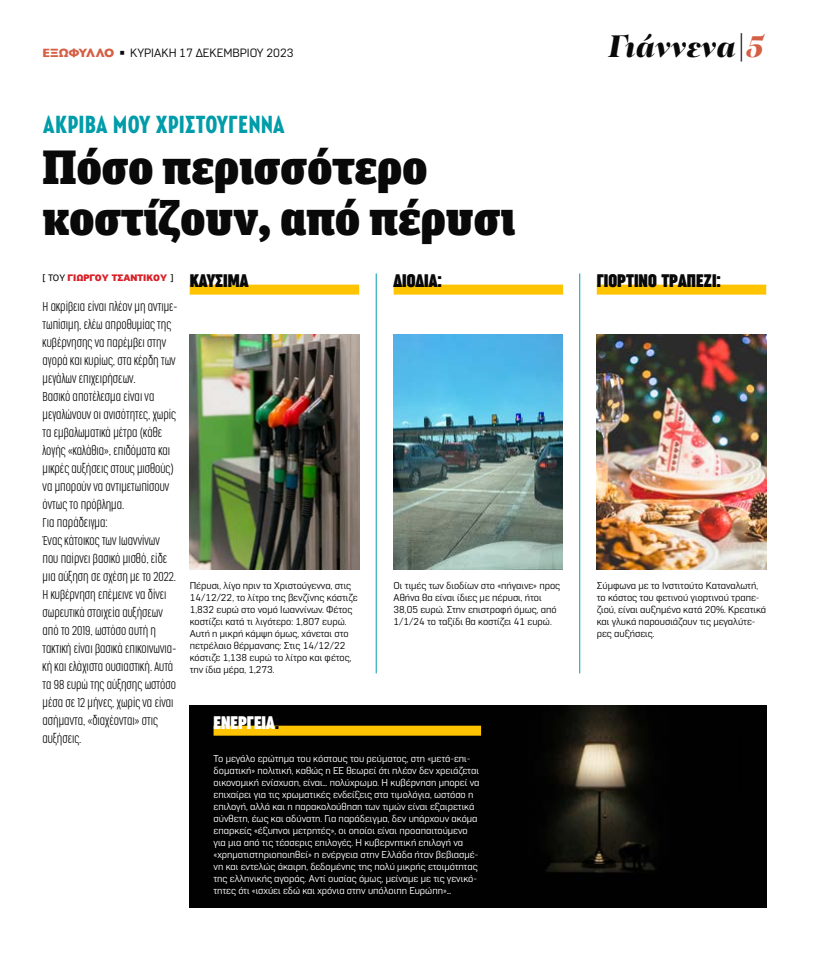
<style>
.page{position:relative;width:823px;height:964px;background:#fff}
.page>*{position:absolute;margin:0;border:0;box-sizing:border-box;transform-origin:0 0}
.t1{font:900 48px/51px "FF Unit Slab Pro";color:#090909}
.t2{font:italic 900 32px "PF Regal Display Pro";color:#090909}
.t3{font:700 24px "Varvara";letter-spacing:.01em;color:#009ca9}
.t4{font:700 17px "Cocogoose Compressed";color:#090909}
.t5{font:700 17px "Cocogoose Compressed";color:#fff}
.t6{font:200 12px/18px "Cocogoose Compressed";color:#090909}
.t7{font:12px "Normative Pro";color:#090909}
.t8{font:10px/12px "Normative Pro";color:#fff}
.t9{font:10px/12px "Normative Pro";color:#090909}
.t10{font:900 10px "PF Highway Sans Pro";color:#d81f27}
.s1{font-family:"Gill Sans Nova";font-weight:800;color:#d55f44}
.s2{color:#d55f44}
.s3{font-weight:400;color:#090909}
.s4{color:#090909}
</style>
<div class="page">
<div style="left:596px;top:285px;width:169px;height:10px;background:#ffc400"></div>
<div style="left:393px;top:285px;width:169px;height:10px;background:#ffc400"></div>
<div style="left:189px;top:285px;width:170px;height:10px;background:#ffc400"></div>
<img style="left:189px;top:706px;width:576px;height:201px">
<img style="left:189px;top:335px;width:170px;height:234px">
<img style="left:393px;top:335px;width:169px;height:234px">
<img style="left:596px;top:335px;width:169px;height:234px">
<div style="left:213px;top:726px;width:268px;height:10px;background:#ffc400"></div>
<hr style="left:376px;top:273px;width:1px;height:400px;background:#009ca9">
<hr style="left:579px;top:273px;width:1px;height:400px;background:#009ca9">
<p class="t7" style="left:43px;top:46px;width:252px"><span class="s1">ΕΞΩΦΥΛΛΟ</span> ◾ ΚΥΡΙΑΚΗ 17 ΔΕΚΕΜΒΡΙΟΥ 2023</p>
<h3 class="t3" style="left:43px;top:112px;width:244px">ΑΚΡΙΒΆ ΜΟΥ ΧΡΙΣΤΟΎΓΕΝΝΑ</h3>
<h1 class="t1" style="left:43px;top:140px;width:474px">Πόσο περισσότερο κοστίζουν, από πέρυσι</h1>
<h2 class="t2" style="left:608px;top:26px;width:157px">Γιάννενα|<span class="s2">5</span></h2>
<p class="t10" style="left:43px;top:272px;width:132px"><span class="s3">[ ΤΟΥ</span> ΓΙΩΡΓΟΥ ΤΣΑΝΤΙΚΟΥ <span class="s3">]</span></p>
<p class="t6" style="left:43px;top:298px;width:136px">Η ακρίβεια είναι πλέον μη αντιμε&shy;τωπίσιμη, ελέω απροθυμίας της κυβέρνησης να παρέμβει στην αγορά και κυρίως, στα κέρδη των μεγάλων επιχειρήσεων.<br>Βασικό αποτέλεσμα είναι να μεγαλώνουν οι ανισότητες, χωρίς τα εμβαλωματικά μέτρα (κάθε λογής «καλάθια», επιδόματα και μικρές αυξήσεις στους μισθούς) να μπορούν να αντιμετωπίσουν όντως το πρόβλημα.<br>Για παράδειγμα:<br>Ένας κάτοικος των Ιωαννίνων που παίρνει βασικό μισθό, είδε μια αύξηση σε σχέση με το 2022.<br>Η κυβέρνηση επέμεινε να δίνει σωρευτικά στοιχεία αυξήσεων από το 2019, ωστόσο αυτή η τακτική είναι βασικά επικοινωνια&shy;κή και ελάχιστα ουσιαστική. Αυτά τα 98 ευρώ της αύξησης ωστόσο μέσα σε 12 μήνες, χωρίς να είναι ασήμαντα, «διαχέονται» στις αυξήσεις.</p>
<h3 class="t4" style="left:189px;top:269px;width:60px">ΚΑΥΣΙΜΑ</h3>
<h3 class="t4" style="left:393px;top:269px;width:50px">ΔΙΟΔΙΑ:</h3>
<h3 class="t4" style="left:596px;top:269px;width:126px">ΓΙΟΡΤΙΝΟ ΤΡΑΠΕΖΙ:</h3>
<p class="t9" style="left:189px;top:580px;width:169px">Πέρυσι, λίγο πριν τα Χριστούγεννα, στις 14/12/22, το λίτρο της βενζίνης κόστιζε 1,832 ευρώ στο νομό Ιωαννίνων. Φέτος κοστίζει κατά τι λιγότερο: 1,807 ευρώ.<br>Αυτή η μικρή κάμψη όμως, χάνεται στο πετρέλαιο θέρμανσης: Στις 14/12/22 κόστιζε 1,138 ευρώ το λίτρο και φέτος, την ίδια μέρα, 1,273.</p>
<p class="t9" style="left:393px;top:580px;width:168px">Οι τιμές των διοδίων στο «πήγαινε» προς Αθήνα θα είναι ίδιες με πέρυσι, ήτοι 38,05 ευρώ. Στην επιστροφή όμως, από 1/1/24 το ταξίδι θα κοστίζει 41 ευρώ.</p>
<p class="t9" style="left:596px;top:580px;width:171px">Σύμφωνα με το Ινστιτούτο Καταναλωτή, το κόστος του φετινού γιορτινού τραπε&shy;ζιού, είναι αυξημένο κατά 20%. Κρεατικά και γλυκά παρουσιάζουν τις μεγαλύτε&shy;ρες αυξήσεις.</p>
<h3 class="t5" style="left:213px;top:710px;width:67px">ΕΝΈΡΓΕΙΑ<span class="s4">:</span></h3>
<p class="t8" style="left:213px;top:753px;width:267px">Το μεγάλο ερώτημα του κόστους του ρεύματος, στη «μετά-επι&shy;δοματική» πολιτική, καθώς η ΕΕ θεωρεί ότι πλέον δεν χρειάζεται οικονομική ενίσχυση, είναι… πολύχρωμο. Η κυβέρνηση μπορεί να επιχαίρει για τις χρωματικές ενδείξεις στα τιμολόγια, ωστόσο η επιλογή, αλλά και η παρακολούθηση των τιμών είναι εξαιρετικά σύνθετη, έως και αδύνατη. Για παράδειγμα, δεν υπάρχουν ακόμα επαρκείς «έξυπνοι μετρητές», οι οποίοι είναι προαπαιτούμενο για μια από τις τέσσερις επιλογές. Η κυβερνητική επιλογή να «χρηματιστηριοποιηθεί» η ενέργεια στην Ελλάδα ήταν βεβιασμέ&shy;νη και εντελώς άκαιρη, δεδομένης της πολύ μικρής ετοιμότητας της ελληνικής αγοράς. Αντί ουσίας όμως, μείναμε με τις γενικό&shy;τητες ότι «ισχύει εδώ και χρόνια στην υπόλοιπη Ευρώπη»…</p>
</div>
